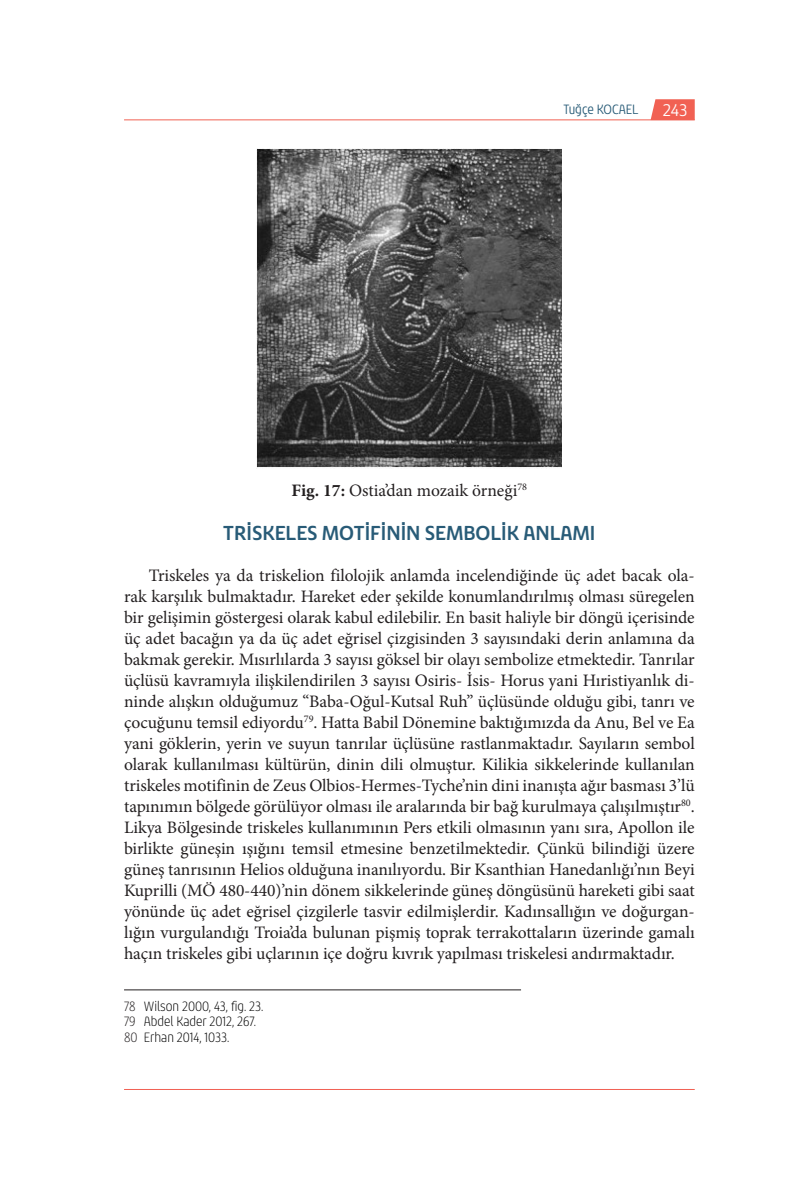
<style>
.page{position:relative;width:794px;height:1191px;background:#fff}
.page>*{position:absolute;margin:0;border:0;box-sizing:border-box;transform-origin:0 0}
.SYFA_ICI_BASLIK{font:21px "Chypre Nor Bol";color:#285b77}
.ANA_METİN{font:17.5px/21px "Minion Pro";letter-spacing:-.005em;color:#231f20;text-align:justify}
.t1{font:17.5px "Chypre Nor Boo";color:#fff}
.DIPNOT{font:14px "Chypre Con Thi";color:#000}
.t2{font:14px "Chypre Con Boo";color:#285b77}
.s1{font-weight:700}
.s2{color:#231f20}
</style>
<div class="page">
<svg style="left:650px;top:99px;width:44px;height:21px"></svg>
<hr style="left:124px;top:120px;width:570px;height:1px;background:#f16153">
<hr style="left:124px;top:1089px;width:570px;height:1px;background:#f16153">
<hr style="left:124px;top:989px;width:397px;height:1px;background:#231f20">
<img style="left:257px;top:149px;width:305px;height:319px">
<p class="t2" style="left:563px;top:101px;width:77px">Tuğçe KOCAEL</p>
<p class="t1" style="left:663px;top:100px;width:26px">243</p>
<p class="ANA_METİN" style="left:291px;top:480px;width:237px"><span class="s1">Fig. 17:</span> Ostia’dan mozaik örneği<sup>78</sup></p>
<p class="SYFA_ICI_BASLIK" style="left:223px;top:521px;width:374px">TRİSKELES MOTİFİNİN SEMBOLİK ANLAMI</p>
<p class="ANA_METİN" style="left:124px;top:565px;width:572px;text-indent:25px">Triskeles ya da triskelion filolojik anlamda incelendiğinde üç adet bacak ola&shy;rak karşılık bulmaktadır. Hareket eder şekilde konumlandırılmış olması süregelen bir gelişimin göstergesi olarak kabul edilebilir. En basit haliyle bir döngü içerisinde üç adet bacağın ya da üç adet eğrisel çizgisinden 3 sayısındaki derin anlamına da bakmak gerekir. Mısırlılarda 3 sayısı göksel bir olayı sembolize etmektedir. Tanrılar üçlüsü kavramıyla ilişkilendirilen 3 sayısı Osiris- İsis- Horus yani Hıristiyanlık di&shy;ninde alışkın olduğumuz “Baba-Oğul-Kutsal Ruh” üçlüsünde olduğu gibi, tanrı ve çocuğunu temsil ediyordu<sup>79</sup>. Hatta Babil Dönemine baktığımızda da Anu, Bel ve Ea yani göklerin, yerin ve suyun tanrılar üçlüsüne rastlanmaktadır. Sayıların sembol olarak kullanılması kültürün, dinin dili olmuştur. Kilikia sikkelerinde kullanılan triskeles motifinin de Zeus Olbios-Hermes-Tyche’nin dini inanışta ağır basması 3’lü tapınımın bölgede görülüyor olması ile aralarında bir bağ kurulmaya çalışılmıştır<sup>80</sup>.<br>Likya Bölgesinde triskeles kullanımının Pers etkili olmasının yanı sıra, Apollon ile birlikte güneşin ışığını temsil etmesine benzetilmektedir. Çünkü bilindiği üzere güneş tanrısının Helios olduğuna inanılıyordu. Bir Ksanthian Hanedanlığı’nın Beyi Kuprilli (MÖ 480-440)’nin dönem sikkelerinde güneş döngüsünü hareketi gibi saat yönünde üç adet eğrisel çizgilerle tasvir edilmişlerdir. Kadınsallığın ve doğurgan&shy;lığın vurgulandığı Troia’da bulunan pişmiş toprak terrakottaların üzerinde gamalı haçın triskeles gibi uçlarının içe doğru kıvrık yapılması triskelesi andırmaktadır.</p>
<p class="DIPNOT" style="left:124px;top:997px;width:141px"><span class="s2">78</span> Wilson 2000, 43, fig. 23.</p>
<p class="DIPNOT" style="left:124px;top:1013px;width:133px"><span class="s2">79</span> Abdel Kader 2012, 267.</p>
<p class="DIPNOT" style="left:124px;top:1029px;width:107px"><span class="s2">80</span> Erhan 2014, 1033.</p>
</div>
